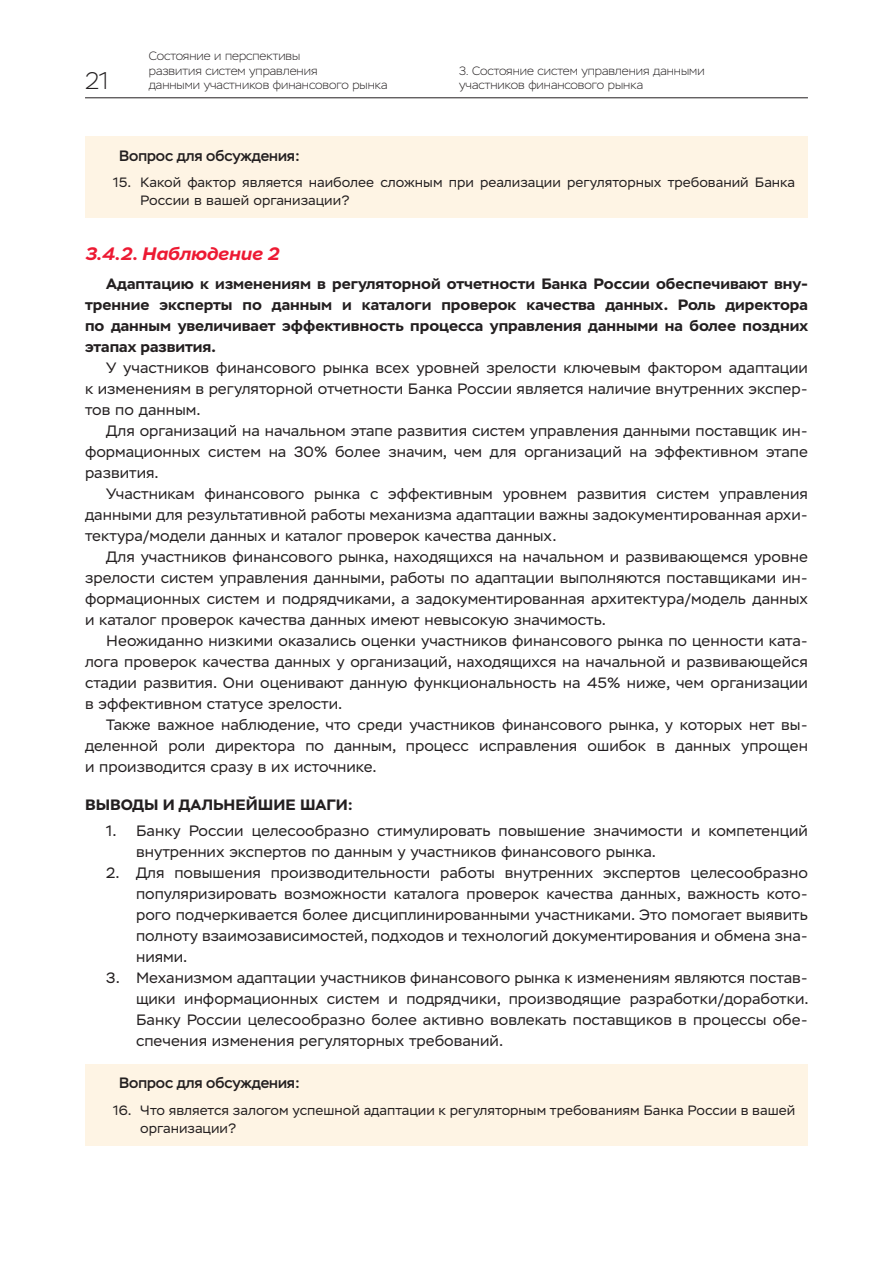
<style>
.page{position:relative;width:893px;height:1263px;background:#fff}
.page>*{position:absolute;margin:0;border:0;box-sizing:border-box;transform-origin:0 0}
.t1{font:200 24px "Stem";color:#231f20}
.t2{font:italic 700 18px "Stem Text";color:#ed1a33}
.t3{font:15px/21px "Stem Text";color:#231f20;text-align:justify}
.t4{font:700 15px/21px "Stem Text";color:#231f20;text-align:justify}
.t5{font:500 15px "Stem";color:#231f20}
.t6{font:13.5px/18px "Stem Text";color:#231f20}
.t7{font:200 12px/14.4px "Stem";color:#231f20}
</style>
<div class="page">
<hr style="left:85px;top:98px;width:723px;height:1px;background:#231f20">
<div style="left:85px;top:136px;width:723px;height:82px;background:#fef4e4"></div>
<div style="left:85px;top:1064px;width:723px;height:81px;background:#fef4e4"></div>
<h1 class="t1" style="left:85px;top:67px;width:25px">21</h1>
<p class="t7" style="left:149px;top:49px;width:240px">Состояние и перспективы<br>развития систем управления<br>данными участников финансового рынка</p>
<p class="t7" style="left:459px;top:64px;width:247px">3. Состояние систем управления данными участников финансового рынка</p>
<p class="t5" style="left:119px;top:146px;width:182px">Вопрос для обсуждения:</p>
<p class="t6" style="left:140px;top:173px;width:656px;text-indent:-27px">15. Какой фактор является наиболее сложным при реализации регуляторных требований Банка<br>России в вашей организации?</p>
<p class="t2" style="left:85px;top:242px;width:195px">3.4.2. Наблюдение 2</p>
<p class="t4" style="left:85px;top:274px;width:724px;text-indent:21px">Адаптацию к изменениям в регуляторной отчетности Банка России обеспечивают вну&shy;тренние эксперты по данным и каталоги проверок качества данных. Роль директора по данным увеличивает эффективность процесса управления данными на более поздних этапах развития.</p>
<p class="t3" style="left:85px;top:358px;width:724px;text-indent:21px">У участников финансового рынка всех уровней зрелости ключевым фактором адаптации к изменениям в регуляторной отчетности Банка России является наличие внутренних экспер&shy;тов по данным.</p>
<p class="t3" style="left:85px;top:421px;width:724px;text-indent:21px">Для организаций на начальном этапе развития систем управления данными поставщик ин&shy;формационных систем на 30% более значим, чем для организаций на эффективном этапе развития.</p>
<p class="t3" style="left:85px;top:484px;width:724px;text-indent:21px">Участникам финансового рынка с эффективным уровнем развития систем управления данными для результативной работы механизма адаптации важны задокументированная архи&shy;тектура/модели данных и каталог проверок качества данных.</p>
<p class="t3" style="left:85px;top:547px;width:724px;text-indent:21px">Для участников финансового рынка, находящихся на начальном и развивающемся уровне зрелости систем управления данными, работы по адаптации выполняются поставщиками ин&shy;формационных систем и подрядчиками, а задокументированная архитектура/модель данных и каталог проверок качества данных имеют невысокую значимость.</p>
<p class="t3" style="left:85px;top:631px;width:724px;text-indent:21px">Неожиданно низкими оказались оценки участников финансового рынка по ценности ката&shy;лога проверок качества данных у организаций, находящихся на начальной и развивающейся стадии развития. Они оценивают данную функциональность на 45% ниже, чем организации в эффективном статусе зрелости.</p>
<p class="t3" style="left:85px;top:715px;width:724px;text-indent:21px">Также важное наблюдение, что среди участников финансового рынка, у которых нет вы&shy;деленной роли директора по данным, процесс исправления ошибок в данных упрощен и производится сразу в их источнике.</p>
<p class="t4" style="left:85px;top:795px;width:269px">ВЫВОДЫ И ДАЛЬНЕЙШИЕ ШАГИ:</p>
<p class="t3" style="left:136px;top:820px;width:673px;text-indent:-30px">1. Банку России целесообразно стимулировать повышение значимости и компетенций внутренних экспертов по данным у участников финансового рынка.</p>
<p class="t3" style="left:136px;top:862px;width:673px;text-indent:-30px">2. Для повышения производительности работы внутренних экспертов целесообразно популяризировать возможности каталога проверок качества данных, важность кото&shy;рого подчеркивается более дисциплинированными участниками. Это помогает выявить полноту взаимозависимостей, подходов и технологий документирования и обмена зна&shy;ниями.</p>
<p class="t3" style="left:136px;top:967px;width:674px;text-indent:-30px">3. Механизмом адаптации участников финансового рынка к изменениям являются постав&shy;щики информационных систем и подрядчики, производящие разработки/доработки.<br>Банку России целесообразно более активно вовлекать поставщиков в процессы обе&shy;спечения изменения регуляторных требований.</p>
<p class="t5" style="left:119px;top:1074px;width:182px">Вопрос для обсуждения:</p>
<p class="t6" style="left:140px;top:1101px;width:656px;text-indent:-27px">16. Что является залогом успешной адаптации к регуляторным требованиям Банка России в вашей организации?</p>
</div>
